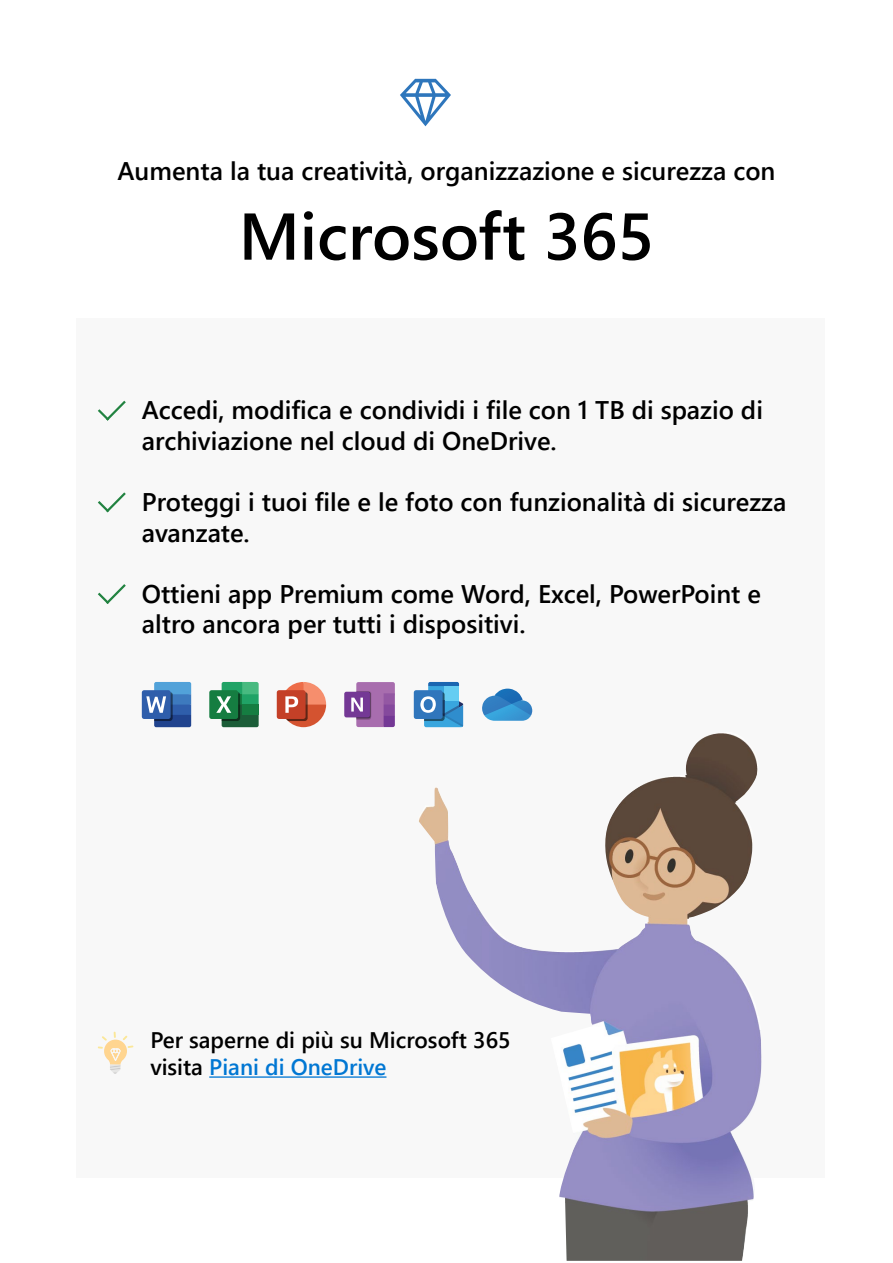
<style>
.page{position:relative;width:893px;height:1263px;background:#fff}
.page>*{position:absolute;margin:0;border:0;box-sizing:border-box;transform-origin:0 0}
.t1{font:600 66px "Segoe UI";color:#000}
.t2{font:600 25.5px/30.6px "Segoe UI";color:#000}
.t3{font:600 22.5px/27px "Segoe UI";color:#000}
.s1{color:#0177d3}
</style>
<div class="page">
<div style="left:77px;top:318px;width:748px;height:860px;background:#f8f8f8"></div>
<svg style="left:98px;top:400px;width:28px;height:21px"></svg>
<svg style="left:98px;top:492px;width:28px;height:21px"></svg>
<svg style="left:98px;top:584px;width:28px;height:20px"></svg>
<div style="left:344px;top:692px;width:26px;height:25px;background:#743895;border-radius:2px"></div>
<svg style="left:351px;top:682px;width:44px;height:45px"></svg>
<div style="left:209px;top:690px;width:29px;height:29px;background:#157d41;border-radius:2px"></div>
<svg style="left:216px;top:682px;width:43px;height:45px"></svg>
<div style="left:242px;top:704px;width:17px;height:11px;background:#157d41"></div>
<div style="left:414px;top:690px;width:29px;height:29px;background:#3076bc;border-radius:2px"></div>
<svg style="left:420px;top:682px;width:43px;height:45px"></svg>
<div style="left:277px;top:690px;width:29px;height:29px;background:#c44027;border-radius:2px"></div>
<svg style="left:281px;top:682px;width:45px;height:45px"></svg>
<div style="left:142px;top:690px;width:29px;height:29px;background:#2f5eab;border-radius:2px"></div>
<svg style="left:146px;top:682px;width:45px;height:45px"></svg>
<svg style="left:482px;top:689px;width:50px;height:32px"></svg>
<svg style="left:98px;top:1032px;width:35px;height:42px"></svg>
<hr style="left:209px;top:1076px;width:177px;height:2px;background:#0177d3">
<svg style="left:400px;top:79px;width:51px;height:47px"></svg>
<img style="left:419px;top:733px;width:341px;height:528px">
<img style="left:551px;top:1030px;width:211px;height:172px">
<p class="t2" style="left:117px;top:156px;width:659px">Aumenta la tua creatività, organizzazione e sicurezza con</p>
<h1 class="t1" style="left:239px;top:183px;width:417px">Microsoft 365</h1>
<p class="t2" style="left:142px;top:395px;width:623px">Accedi, modifica e condividi i file con 1 TB di spazio di archiviazione nel cloud di OneDrive.</p>
<p class="t2" style="left:142px;top:486px;width:646px">Proteggi i tuoi file e le foto con funzionalità di sicurezza avanzate.</p>
<p class="t2" style="left:142px;top:578px;width:621px">Ottieni app Premium come Word, Excel, PowerPoint e altro ancora per tutti i dispositivi.</p>
<p class="t3" style="left:150px;top:1026px;width:362px">Per saperne di più su Microsoft 365 visita <span class="s1">Piani di OneDrive</span></p>
</div>
